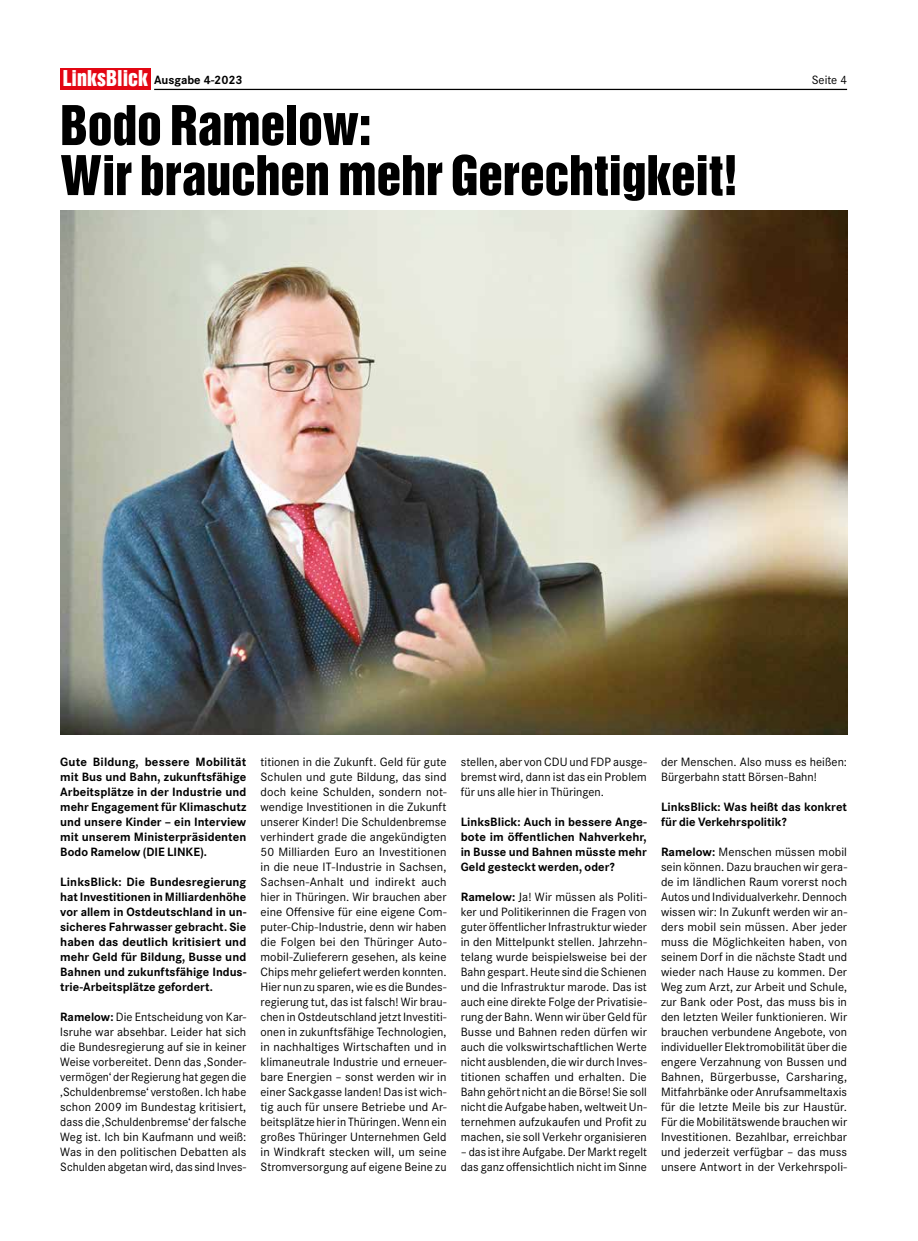
<style>
.page{position:relative;width:918px;height:1241px;background:#fff}
.page>*{position:absolute;margin:0;border:0;box-sizing:border-box;transform-origin:0 0}
.t1{font:50px/50px "Helvetica Inserat Com";letter-spacing:-.005em;color:#000}
.t2{font:12.5px/15px "Corporate S";letter-spacing:.005em;color:#000;text-align:justify}
.t3{font:700 12.5px/15px "Corporate S";color:#000;text-align:justify}
.s1{font-family:"Helvetica Inserat Com";font-weight:400;font-size:20px;color:#fff}
.s2{font-weight:700}
</style>
<div class="page">
<div style="left:60px;top:69px;width:91px;height:21px;background:#e30613"></div>
<hr style="left:154px;top:89px;width:693px;height:1px;background:#000">
<img style="left:60px;top:210px;width:787px;height:524px">
<p class="t3" style="left:63px;top:73px;width:181px"><span class="s1">LinksBlick</span> Ausgabe 4-2023</p>
<p class="t2" style="left:812px;top:73px;width:37px">Seite 4</p>
<h1 class="t1" style="left:60px;top:102px;width:680px">Bodo Ramelow:<br>Wir brauchen mehr Gerechtigkeit!</h1>
<p class="t3" style="left:60px;top:754px;width:188px">Gute Bildung, bessere Mobilität mit Bus und Bahn, zukunftsfähige Arbeitsplätze in der Industrie und mehr Engagement für Klimaschutz und unsere Kinder – ein Interview mit unserem Ministerpräsidenten Bodo Ramelow (DIE LINKE).</p>
<p class="t3" style="left:60px;top:874px;width:188px">LinksBlick: Die Bundesregierung hat Investitionen in Milliardenhöhe vor allem in Ostdeutschland in un&shy;sicheres Fahrwasser gebracht. Sie haben das deutlich kritisiert und mehr Geld für Bildung, Busse und Bahnen und zukunftsfähige Indus&shy;trie-Arbeitsplätze gefordert.</p>
<p class="t2" style="left:60px;top:1008px;width:188px"><span class="s2">Ramelow:</span> Die Entscheidung von Kar&shy;lsruhe war absehbar. Leider hat sich die Bundesregierung auf sie in keiner Weise vorbereitet. Denn das ‚Sonder&shy;vermögen‘ der Regierung hat gegen die ‚Schuldenbremse‘ verstoßen. Ich habe schon 2009 im Bundestag kritisiert, dass die ‚Schuldenbremse‘ der falsche Weg ist. Ich bin Kaufmann und weiß:<br>Was in den politischen Debatten als Schulden abgetan wird, das sind Inves-</p>
<p class="t2" style="left:260px;top:753px;width:188px">titionen in die Zukunft. Geld für gute Schulen und gute Bildung, das sind doch keine Schulden, sondern not&shy;wendige Investitionen in die Zukunft unserer Kinder! Die Schuldenbremse verhindert grade die angekündigten 50 Milliarden Euro an Investitionen in die neue IT-Industrie in Sachsen, Sachsen-Anhalt und indirekt auch hier in Thüringen. Wir brauchen aber eine Offensive für eine eigene Com&shy;puter-Chip-Industrie, denn wir haben die Folgen bei den Thüringer Auto&shy;mobil-Zulieferern gesehen, als keine Chips mehr geliefert werden konnten.<br>Hier nun zu sparen, wie es die Bundes&shy;regierung tut, das ist falsch! Wir brau&shy;chen in Ostdeutschland jetzt Investiti&shy;onen in zukunftsfähige Technologien, in nachhaltiges Wirtschaften und in klimaneutrale Industrie und erneuer&shy;bare Energien – sonst werden wir in einer Sackgasse landen! Das ist wich&shy;tig auch für unsere Betriebe und Ar&shy;beitsplätze hier in Thüringen. Wenn ein großes Thüringer Unternehmen Geld in Windkraft stecken will, um seine Stromversorgung auf eigene Beine zu</p>
<p class="t2" style="left:461px;top:753px;width:188px">stellen, aber von CDU und FDP ausge&shy;bremst wird, dann ist das ein Problem für uns alle hier in Thüringen.</p>
<p class="t3" style="left:461px;top:814px;width:188px">LinksBlick: Auch in bessere Ange&shy;bote im öffentlichen Nahverkehr, in Busse und Bahnen müsste mehr Geld gesteckt werden, oder?</p>
<p class="t2" style="left:461px;top:888px;width:188px"><span class="s2">Ramelow:</span> Ja! Wir müssen als Politi&shy;ker und Politikerinnen die Fragen von guter öffentlicher Infrastruktur wieder in den Mittelpunkt stellen. Jahrzehn&shy;telang wurde beispielsweise bei der Bahn gespart. Heute sind die Schienen und die Infrastruktur marode. Das ist auch eine direkte Folge der Privatisie&shy;rung der Bahn. Wenn wir über Geld für Busse und Bahnen reden dürfen wir auch die volkswirtschaftlichen Werte nicht ausblenden, die wir durch Inves&shy;titionen schaffen und erhalten. Die Bahn gehört nicht an die Börse! Sie soll nicht die Aufgabe haben, weltweit Un&shy;ternehmen aufzukaufen und Profit zu machen, sie soll Verkehr organisieren</p>
<p class="t2" style="left:461px;top:1143px;width:188px">– das ist ihre Aufgabe. Der Markt regelt das ganz offensichtlich nicht im Sinne</p>
<p class="t2" style="left:661px;top:753px;width:188px">der Menschen. Also muss es heißen:<br>Bürgerbahn statt Börsen-Bahn!</p>
<p class="t3" style="left:661px;top:799px;width:188px">LinksBlick: Was heißt das konkret für die Verkehrspolitik?</p>
<p class="t2" style="left:661px;top:843px;width:188px"><span class="s2">Ramelow:</span> Menschen müssen mobil sein können. Dazu brauchen wir gera&shy;de im ländlichen Raum vorerst noch Autos und Individualverkehr. Dennoch wissen wir: In Zukunft werden wir an&shy;ders mobil sein müssen. Aber jeder muss die Möglichkeiten haben, von seinem Dorf in die nächste Stadt und wieder nach Hause zu kommen. Der Weg zum Arzt, zur Arbeit und Schule, zur Bank oder Post, das muss bis in den letzten Weiler funktionieren. Wir brauchen verbundene Angebote, von individueller Elektromobilität über die engere Verzahnung von Bussen und Bahnen, Bürgerbusse, Carsharing, Mitfahrbänke oder Anrufsammeltaxis für die letzte Meile bis zur Haustür.<br>Für die Mobilitätswende brauchen wir Investitionen. Bezahlbar, erreichbar und jederzeit verfügbar – das muss unsere Antwort in der Verkehrspoli-</p>
</div>
